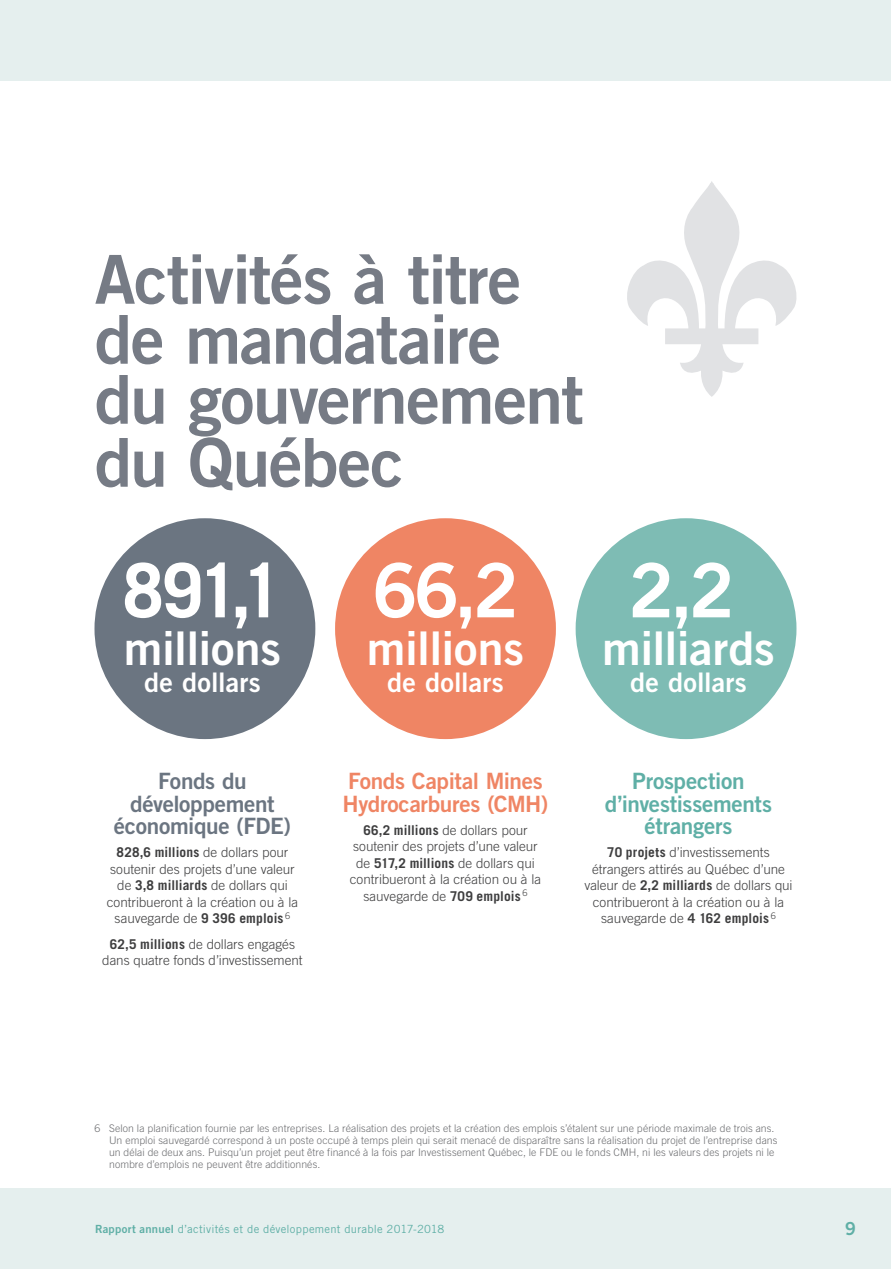
<style>
.page{position:relative;width:891px;height:1269px;background:#e5efee}
.page>*{position:absolute;margin:0;border:0;box-sizing:border-box;transform-origin:0 0}
.t1{font:75px "Trade Gothic LT Std Bd 2";color:#fff}
.t2{font:700 75px "Trade Gothic LT Std";color:#fff}
._01_Titre_niveau_1{font:67.5px/61.1px "Trade Gothic LT Std Bd 2";letter-spacing:-.025em;color:#767b85}
.sous-titre_-_20pts{font:46.5px "Trade Gothic LT Std Bd 2";letter-spacing:-.01em;color:#fff}
.sous-titre_-_20pts-2{font:27px "Trade Gothic LT Std Bd 2";letter-spacing:.005em;color:#fff}
.sous-titre_-_15pts{font:22.5px/22.5px "Trade Gothic LT Std Bd 2";letter-spacing:-.015em;color:#5fafa6;text-align:center}
.sous-titre_-_15pts-2{font:22.5px/22.5px "Trade Gothic LT Std Bd 2";letter-spacing:-.015em;color:#6b7581;text-align:center}
.sous-titre_-_15pts-3{font:22.5px/22.5px "Trade Gothic LT Std Bd 2";letter-spacing:-.015em;color:#ef8564}
.t3{font:18px "Trade Gothic LT Std Bd 2";color:#5fafa6}
._2018_Txt_courant_LI{font:300 13.5px/16.5px "Trade Gothic LT Std";letter-spacing:-.005em;color:#3e3e3f;text-align:center}
.t4{font:11.25px "Trade Gothic LT Std";letter-spacing:.02em;color:#5fafa6}
._2018_Note_bas_de_pa{font:300 10.5px/12px "Trade Gothic LT Std";letter-spacing:.005em;color:#6c6d70}
.s1{font-weight:700}
.s2{font-family:"Trade Gothic LT Std Bd 2"}
</style>
<div class="page">
<div style="left:0;top:81px;width:891px;height:1107px;background:#fff"></div>
<div style="left:94px;top:518px;width:221px;height:221px;background:#6b7581;border-radius:50%"></div>
<div style="left:335px;top:518px;width:221px;height:221px;background:#ef8564;border-radius:50%"></div>
<div style="left:576px;top:518px;width:221px;height:221px;background:#7ebcb4;border-radius:50%"></div>
<svg style="left:627px;top:181px;width:170px;height:216px"></svg>
<p class="_01_Titre_niveau_1" style="left:94px;top:248px;width:491px">Activités à titre de mandataire du gouvernement du Québec</p>
<p class="t2" style="left:122px;top:545px;width:162px">891,1</p>
<p class="sous-titre_-_20pts" style="left:124px;top:620px;width:159px">millions</p>
<p class="sous-titre_-_20pts-2" style="left:144px;top:666px;width:118px">de dollars</p>
<p class="t1" style="left:372px;top:544px;width:149px">66,2</p>
<p class="sous-titre_-_20pts" style="left:367px;top:620px;width:159px">millions</p>
<p class="sous-titre_-_20pts-2" style="left:387px;top:666px;width:118px">de dollars</p>
<p class="t1" style="left:629px;top:544px;width:108px">2,2</p>
<p class="sous-titre_-_20pts" style="left:602px;top:620px;width:174px">milliards</p>
<p class="sous-titre_-_20pts-2" style="left:630px;top:666px;width:118px">de dollars</p>
<p class="sous-titre_-_15pts-2" style="left:114px;top:769px;width:179px">Fonds du développement économique (FDE)</p>
<p class="_2018_Txt_courant_LI" style="left:107px;top:844px;width:193px"><span class="s1">828,6 millions</span> de dollars pour soutenir des projets d’une valeur de <span class="s1">3,8 milliards</span> de dollars qui contribueront à la création ou à la sauvegarde de <span class="s1">9 396 emplois</span> <sup>6</sup></p>
<p class="_2018_Txt_courant_LI" style="left:102px;top:936px;width:202px"><span class="s1">62,5 millions</span> de dollars engagés dans quatre fonds d’investissement</p>
<p class="sous-titre_-_15pts-3" style="left:343px;top:769px;width:207px">Fonds Capital Mines<br>Hydrocarbures (CMH)</p>
<p class="_2018_Txt_courant_LI" style="left:350px;top:822px;width:193px"><span class="s1">66,2 millions</span> de dollars pour soutenir des projets d’une valeur de <span class="s1">517,2 millions</span> de dollars qui contribueront à la création ou à la sauvegarde de <span class="s1">709 emplois</span> <sup>6</sup></p>
<p class="sous-titre_-_15pts" style="left:605px;top:769px;width:169px">Prospection d’investissements étrangers</p>
<p class="_2018_Txt_courant_LI" style="left:584px;top:844px;width:210px"><span class="s1">70 projets</span> d’investissements étrangers attirés au Québec d’une valeur de <span class="s1">2,2 milliards</span> de dollars qui contribueront à la création ou à la sauvegarde de <span class="s1">4 162 emplois</span> <sup>6</sup></p>
<p class="_2018_Note_bas_de_pa" style="left:109px;top:1122px;width:670px;text-indent:-15px">6 Selon la planification fournie par les entreprises. La réalisation des projets et la création des emplois s’étalent sur une période maximale de trois ans.<br>Un emploi sauvegardé correspond à un poste occupé à temps plein qui serait menacé de disparaître sans la réalisation du projet de l’entreprise dans un délai de deux ans. Puisqu’un projet peut être financé à la fois par Investissement Québec, le FDE ou le fonds CMH, ni les valeurs des projets ni le nombre d’emplois ne peuvent être additionnés.</p>
<p class="t4" style="left:95px;top:1222px;width:351px"><span class="s2">Rapport annuel</span> d’activités et de développement durable 2017-2018</p>
<h3 class="t3" style="left:845px;top:1217px;width:12px">9</h3>
</div>
